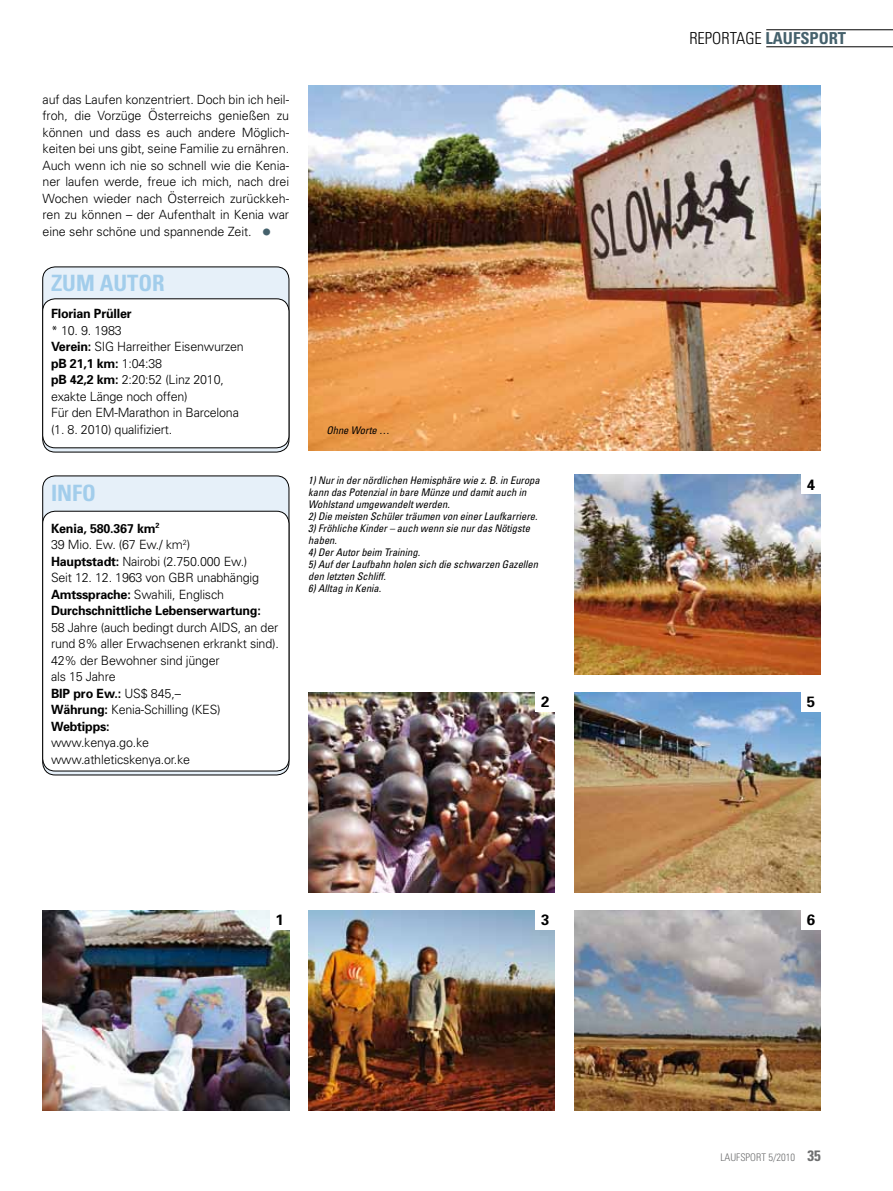
<style>
.page{position:relative;width:893px;height:1191px;background:#fff}
.page>*{position:absolute;margin:0;border:0;box-sizing:border-box;transform-origin:0 0}
.t1{font:700 condensed 22.5px "Univers";color:#a2cdeb}
.t2{font:300 condensed 16.5px "Univers";color:#000}
.t3{font:700 15px "Univers";color:#000}
.t4{font:700 15px "Univers";color:#000}
.t5{font:300 12.75px/16.5px "Univers";letter-spacing:-.015em;color:#000}
.t6{font:700 12.75px "Univers";letter-spacing:-.015em;color:#000}
.t7{font:italic condensed 10.5px/12px "Univers";color:#000}
.t8{font:300 condensed 10.5px "Univers";color:#6e6f70}
.s1{font-weight:700;color:#45616c}
.s2{font-size:19.5px;color:#45616c}
.s3{font-weight:700}
.s4{font-weight:700;font-size:15px}
</style>
<div class="page">
<hr style="left:766px;top:29px;width:127px;height:1px;background:#000">
<hr style="left:766px;top:46px;width:127px;height:1px;background:#000">
<img style="left:308px;top:85px;width:512px;height:365px">
<div style="left:43px;top:267px;width:246px;height:185px;background:#e6f0f9;border-radius:13px"></div>
<div style="left:43px;top:267px;width:246px;height:185px;border:1px solid #000;border-radius:13px"></div>
<div style="left:43px;top:299px;width:246px;height:149px;background:#fff;border-radius:13px"></div>
<div style="left:43px;top:299px;width:246px;height:149px;border:1px solid #000;border-radius:13px"></div>
<div style="left:43px;top:476px;width:246px;height:299px;background:#e6f0f9;border-radius:13px"></div>
<div style="left:43px;top:511px;width:246px;height:260px;background:#fff;border-radius:13px"></div>
<div style="left:43px;top:511px;width:246px;height:260px;border:1px solid #000;border-radius:13px"></div>
<img style="left:574px;top:474px;width:247px;height:200px">
<div style="left:801px;top:474px;width:20px;height:19px;background:#fff"></div>
<img style="left:308px;top:692px;width:247px;height:200px">
<img style="left:574px;top:692px;width:247px;height:200px">
<div style="left:536px;top:692px;width:19px;height:19px;background:#fff"></div>
<div style="left:801px;top:692px;width:20px;height:19px;background:#fff"></div>
<img style="left:574px;top:910px;width:247px;height:200px">
<img style="left:308px;top:910px;width:247px;height:200px">
<img style="left:43px;top:910px;width:246px;height:200px">
<div style="left:270px;top:910px;width:19px;height:19px;background:#fff"></div>
<div style="left:536px;top:910px;width:19px;height:19px;background:#fff"></div>
<div style="left:801px;top:910px;width:20px;height:19px;background:#fff"></div>
<p class="t2" style="left:689px;top:29px;width:158px">REPORTAGE <span class="s1">LAUFSPORT</span></p>
<p class="t5" style="left:43px;top:90px;width:248px;text-align:justify">auf das Laufen konzentriert. Doch bin ich heil&shy;froh, die Vorzüge Österreichs genießen zu können und dass es auch andere Möglich&shy;keiten bei uns gibt, seine Familie zu ernähren.<br>Auch wenn ich nie so schnell wie die Kenia&shy;ner laufen werde, freue ich mich, nach drei Wochen wieder nach Österreich zurückkeh&shy;ren zu können – der Aufenthalt in Kenia war eine sehr schöne und spannende Zeit. <span class="s2">•</span></p>
<h1 class="t1" style="left:51px;top:270px;width:63px">ZUM AUTOR</h1>
<p class="t6" style="left:51px;top:305px;width:82px">Florian Prüller</p>
<p class="t5" style="left:51px;top:321px;width:194px">* 10. 9. 1983<br><span class="s3">Verein:</span> SIG Harreither Eisenwurzen <span class="s3">pB 21,1 km:</span> 1:04:38<br><span class="s3">pB 42,2 km:</span> 2:20:52 (Linz 2010, exakte Länge noch offen)<br>Fü r den EM-Marathon in Barcelona (1. 8. 2010) qualifiziert.</p>
<h1 class="t1" style="left:51px;top:479px;width:33px">INFO</h1>
<p class="t5" style="left:51px;top:519px;width:211px"><span class="s3">Kenia, 580.367 km</span><sup>2<br></sup>39 Mio. Ew. (67 Ew./ km<sup>2</sup>)<br><span class="s3">Hauptstadt:</span> Nairobi (2.750.000 Ew.)<br>Seit 12. 12. 1963 von GBR unabhängig<br><span class="s3">Amtssprache:</span> Swahili, Englisch<br><span class="s3">Durchschnittliche Lebenserwartung:</span></p>
<p class="t5" style="left:51px;top:618px;width:229px">58 Jahre (auch bedingt durch AIDS, an der rund 8% aller Erwachsenen erkrankt sind).<br>42% der Bewohner sind jünger<br>als 15 Jahre<br><span class="s3">BIP pro Ew.:</span> US$ 845,–<br><span class="s3">Währung:</span> Kenia-Schilling (KES)<br><span class="s3">Webtipps:</span></p>
<p class="t5" style="left:51px;top:734px;width:141px">www.kenya.go.ke www.athleticskenya.or.ke</p>
<p class="t7" style="left:326px;top:423px;width:65px">Ohne Worte …</p>
<p class="t7" style="left:308px;top:474px;width:233px">1) Nur in der nördlichen Hemisphäre wie z. B. in Europa kann das Potenzial in bare Münze und damit auch in<br>Wohlstand umgewandelt werden.</p>
<p class="t7" style="left:308px;top:510px;width:231px">2) Die meisten Schüler träumen von einer Laufkarriere.</p>
<p class="t7" style="left:308px;top:522px;width:223px">3) Fröhliche Kinder – auch wenn sie nur das Nötigste haben.</p>
<p class="t7" style="left:308px;top:546px;width:113px">4) Der Autor beim Training.</p>
<p class="t7" style="left:308px;top:558px;width:231px">5) Auf der Laufbahn holen sich die schwarzen Gazellen den letzten Schliff.</p>
<p class="t7" style="left:308px;top:582px;width:74px">6) Alltag in Kenia.</p>
<p class="t4" style="left:807px;top:475px;width:10px">4</p>
<p class="t3" style="left:541px;top:691px;width:10px">2</p>
<p class="t3" style="left:807px;top:691px;width:10px">5</p>
<p class="t3" style="left:275px;top:909px;width:10px">1</p>
<p class="t3" style="left:541px;top:909px;width:10px">3</p>
<p class="t3" style="left:807px;top:909px;width:10px">6</p>
<p class="t8" style="left:720px;top:1151px;width:102px">LAUFSPORT 5/2010 <span class="s4">35</span></p>
</div>
